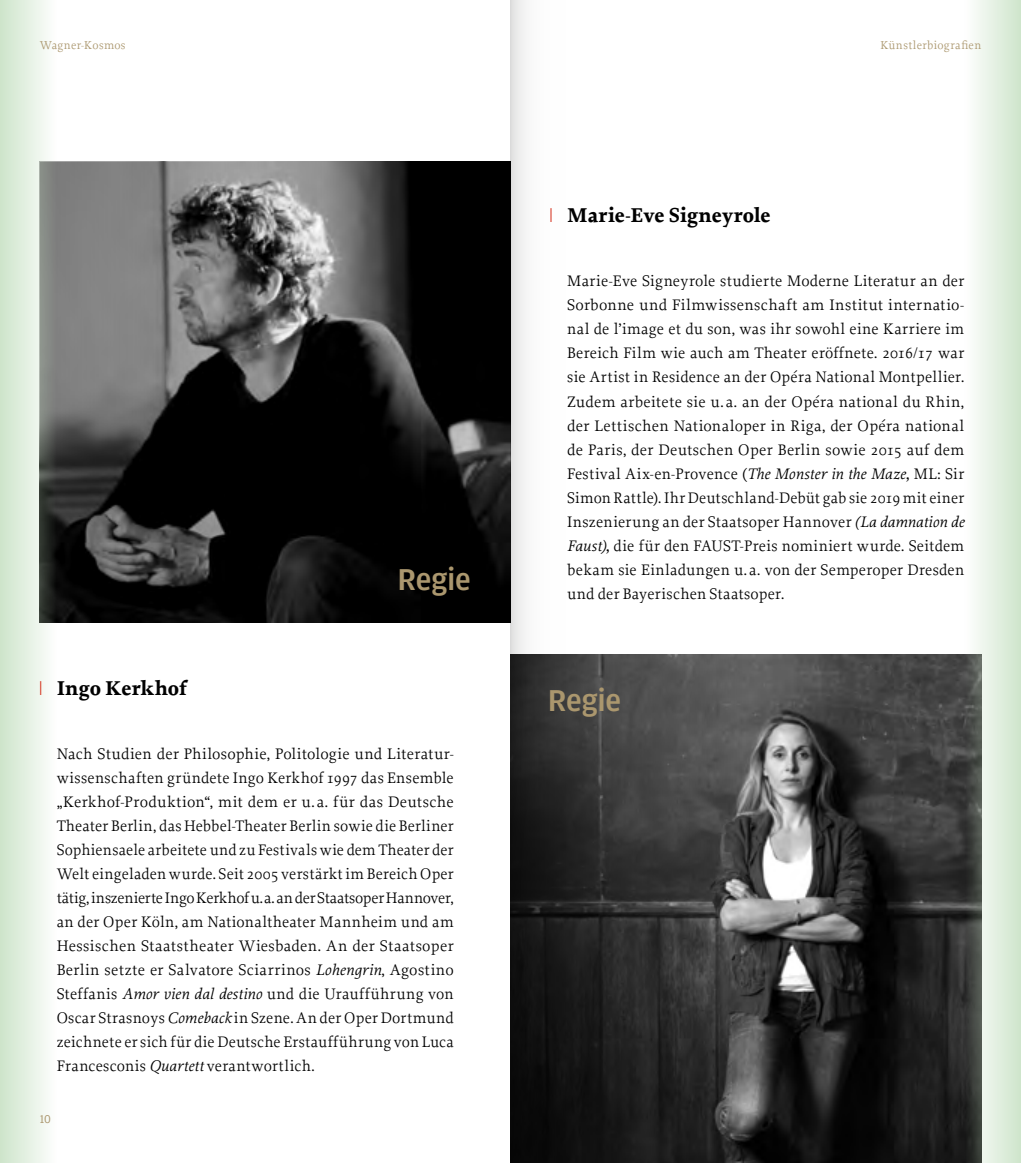
<style>
.page{position:relative;width:1021px;height:1163px;background:#fff}
.page>*{position:absolute;margin:0;border:0;box-sizing:border-box;transform-origin:0 0}
.t1{font:500 32px "Amplitude";letter-spacing:-.01em;color:#ab976e}
.t2{font:700 21px "Proforma";color:#000}
.t3{font:16px/24px "Proforma";letter-spacing:.015em;color:#000;text-align:justify}
.t4{font:12px "Proforma";letter-spacing:.025em;color:#ab976e}
.t5{font:12px "Amplitude";color:#ab976e}
.s1{font-weight:400;font-size:20px;color:#d21d07}
.s2{font-style:italic}
</style>
<div class="page">
<img style="left:741px;top:654px;width:223px;height:508px">
<img style="left:323px;top:162px;width:187px;height:460px">
<svg style="left:57px;top:162px;width:266px;height:460px"></svg>
<svg style="left:591px;top:654px;width:150px;height:508px"></svg>
<svg style="left:964px;top:0;width:56px;height:1162px"></svg>
<svg style="left:0;top:0;width:57px;height:1162px"></svg>
<svg style="left:510px;top:0;width:81px;height:1162px"></svg>
<p class="t4" style="left:40px;top:37px;width:87px">Wagner-Kosmos</p>
<h2 class="t2" style="left:40px;top:674px;width:149px"><span class="s1">|</span> Ingo Kerkhof</h2>
<h1 class="t1" style="left:397px;top:561px;width:75px">Regie</h1>
<p class="t3" style="left:57px;top:741px;width:398px">Nach Studien der Philosophie, Politologie und Literatur&shy;wissenschaften gründete Ingo Kerkhof 1997 das Ensemble „Kerkhof-Produktion“, mit dem er u.a. für das Deutsche Theater Berlin, das Hebbel-Theater Berlin sowie die Berliner Sophiensaele arbeitete und zu Festivals wie dem Theater der Welt eingeladen wurde. Seit 2005 verstärktim Bereich Oper tätig,inszenierteIngoKerkhofu.a.anderStaatsoperHannover, an der Oper Köln, am Nationaltheater Mannheim und am Hessischen Staatstheater Wiesbaden. An der Staatsoper Berlin setzte er Salvatore Sciarrinos <span class="s2">Lohengrin</span>, Agostino Steffanis <span class="s2">Amor vien dal destino</span> und die Uraufführung von Oscar Strasnoys <span class="s2">Comeback</span> in Szene. An der Oper Dortmund zeichnete ersich für die Deutsche Erstaufführung von Luca Francesconis <span class="s2">Quartett</span> verantwortlich.</p>
<p class="t5" style="left:40px;top:1112px;width:13px">10</p>
<h2 class="t2" style="left:550px;top:202px;width:222px"><span class="s1">|</span> Marie-Eve Signeyrole</h2>
<p class="t4" style="left:880px;top:37px;width:102px">Künstlerbiografien</p>
<p class="t3" style="left:567px;top:269px;width:398px">Marie-Eve Signeyrole studierte Moderne Literatur an der Sorbonne und Filmwissenschaft am Institut internatio&shy;nal de l’image et du son, was ihr sowohl eine Karriere im Bereich Film wie auch am Theater eröffnete. 2016/17 war sie Artist in Residence an der Opéra National Montpellier.<br>Zudem arbeitete sie u.a. an der Opéra national du Rhin, der Lettischen Nationaloper in Riga, der Opéra national de Paris, der Deutschen Oper Berlin sowie 2015 auf dem Festival Aix-en-Provence (<span class="s2">The Monster in the Maze,</span> ML: Sir Simon Rattle). Ihr Deutschland-Debüt gab sie 2019 mit einer Inszenierung an der Staatsoper Hannover <span class="s2">(La damnation de Faust),</span> die für den FAUST-Preis nominiert wurde. Seitdem bekam sie Einladungen u.a. von der Semperoper Dresden und der Bayerischen Staatsoper.</p>
<h1 class="t1" style="left:548px;top:682px;width:75px">Regie</h1>
</div>
